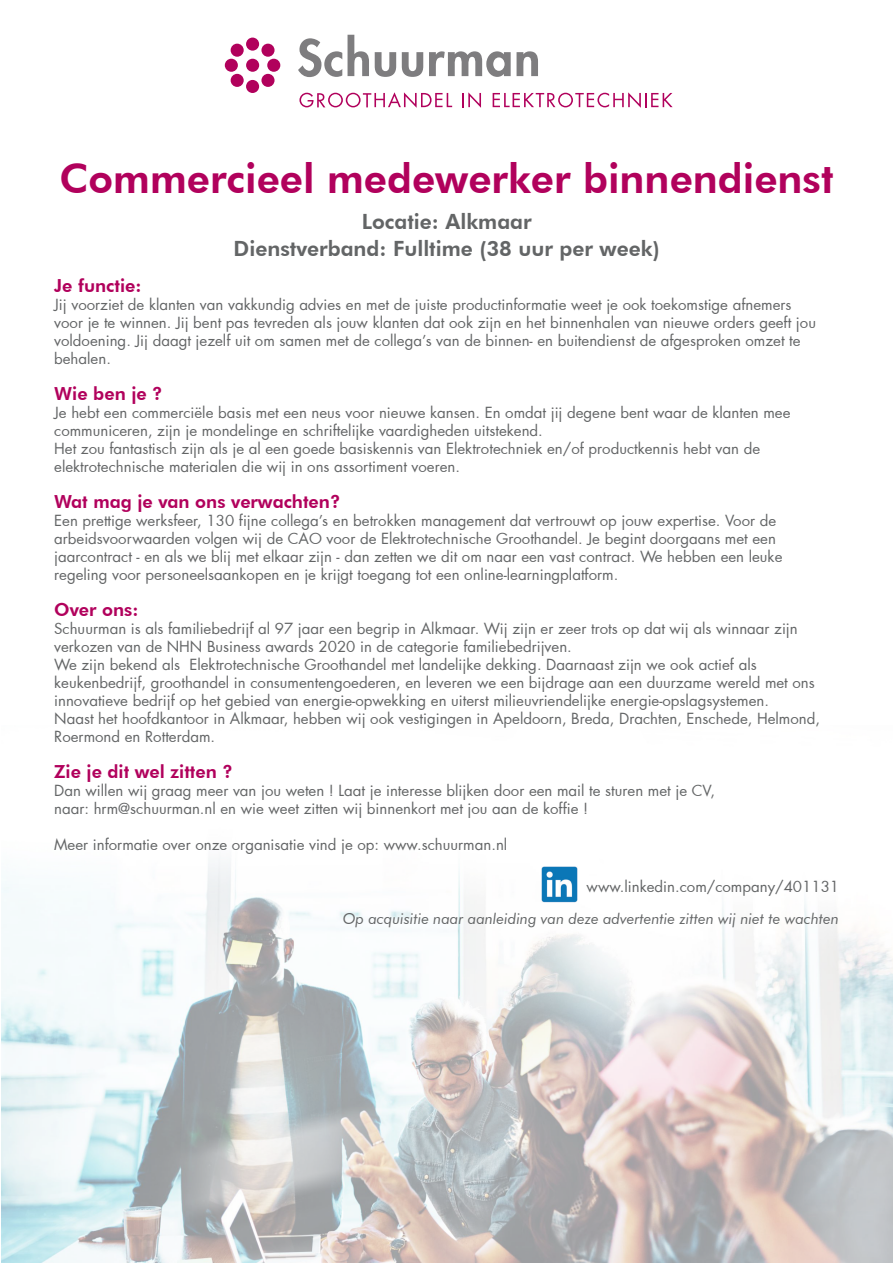
<style>
.page{position:relative;width:893px;height:1263px;background:#fff}
.page>*{position:absolute;margin:0;border:0;box-sizing:border-box;transform-origin:0 0}
.t1{font:800 40.5px "Futura BT";color:#b1015c}
.t2{font:800 21px "Futura BT";color:#636566}
.t3{font:800 18px "Futura BT";color:#b1015c}
.t4{font:15px/18px "Futura";color:#636566}
.t5{font:italic 15px "Futura BT";color:#636566}
</style>
<div class="page">
<img style="left:1px;top:859px;width:892px;height:404px">
<img style="left:542px;top:866px;width:36px;height:36px">
<svg style="left:299px;top:92px;width:153px;height:16px"></svg>
<svg style="left:462px;top:92px;width:19px;height:16px"></svg>
<svg style="left:493px;top:92px;width:180px;height:16px"></svg>
<div style="left:231px;top:44px;width:13px;height:13px;background:#b1015c;border-radius:50%"></div>
<div style="left:246px;top:38px;width:13px;height:13px;background:#b1015c;border-radius:50%"></div>
<div style="left:261px;top:44px;width:14px;height:13px;background:#b1015c;border-radius:50%"></div>
<div style="left:261px;top:74px;width:14px;height:13px;background:#b1015c;border-radius:50%"></div>
<div style="left:231px;top:74px;width:13px;height:13px;background:#b1015c;border-radius:50%"></div>
<div style="left:246px;top:80px;width:13px;height:13px;background:#b1015c;border-radius:50%"></div>
<div style="left:225px;top:59px;width:13px;height:13px;background:#b1015c;border-radius:50%"></div>
<div style="left:246px;top:59px;width:13px;height:13px;background:#b1015c;border-radius:50%"></div>
<div style="left:267px;top:59px;width:13px;height:13px;background:#b1015c;border-radius:50%"></div>
<svg style="left:298px;top:38px;width:44px;height:39px"></svg>
<svg style="left:348px;top:35px;width:21px;height:41px"></svg>
<svg style="left:375px;top:52px;width:21px;height:25px"></svg>
<svg style="left:402px;top:52px;width:21px;height:25px"></svg>
<svg style="left:429px;top:51px;width:82px;height:26px"></svg>
<svg style="left:517px;top:51px;width:21px;height:25px"></svg>
<p class="t1" style="left:60px;top:154px;width:775px">Commercieel medewerker binnendienst</p>
<p class="t2" style="left:362px;top:209px;width:171px">Locatie: Alkmaar</p>
<p class="t2" style="left:234px;top:236px;width:428px">Dienstverband: Fulltime (38 uur per week)</p>
<p class="t3" style="left:54px;top:275px;width:89px">Je functie:</p>
<p class="t4" style="left:54px;top:295px;width:763px">Jij voorziet de klanten van vakkundig advies en met de juiste productinformatie weet je ook toekomstige afnemers voor je te winnen. Jij bent pas tevreden als jouw klanten dat ook zijn en het binnenhalen van nieuwe orders geeft jou voldoening. Jij daagt jezelf uit om samen met de collega’s van de binnen- en buitendienst de afgesproken omzet te behalen.</p>
<p class="t3" style="left:54px;top:383px;width:110px">Wie ben je ?</p>
<p class="t4" style="left:54px;top:403px;width:738px">Je hebt een commerciële basis met een neus voor nieuwe kansen. En omdat jij degene bent waar de klanten mee communiceren, zijn je mondelinge en schriftelijke vaardigheden uitstekend.</p>
<p class="t4" style="left:54px;top:439px;width:707px">Het zou fantastisch zijn als je al een goede basiskennis van Elektrotechniek en/of productkennis hebt van de elektrotechnische materialen die wij in ons assortiment voeren.</p>
<p class="t3" style="left:54px;top:491px;width:288px">Wat mag je van ons verwachten?</p>
<p class="t4" style="left:54px;top:511px;width:730px">Een prettige werksfeer, 130 fijne collega’s en betrokken management dat vertrouwt op jouw expertise. Voor de arbeidsvoorwaarden volgen wij de CAO voor de Elektrotechnische Groothandel. Je begint doorgaans met een jaarcontract - en als we blij met elkaar zijn - dan zetten we dit om naar een vast contract. We hebben een leuke regeling voor personeelsaankopen en je krijgt toegang tot een online-learningplatform.</p>
<p class="t3" style="left:54px;top:599px;width:86px">Over ons:</p>
<p class="t4" style="left:54px;top:619px;width:745px">Schuurman is als familiebedrijf al 97 jaar een begrip in Alkmaar. Wij zijn er zeer trots op dat wij als winnaar zijn verkozen van de NHN Business awards 2020 in de categorie familiebedrijven.</p>
<p class="t4" style="left:54px;top:655px;width:762px">We zijn bekend als Elektrotechnische Groothandel met landelijke dekking. Daarnaast zijn we ook actief als keukenbedrijf, groothandel in consumentengoederen, en leveren we een bijdrage aan een duurzame wereld met ons innovatieve bedrijf op het gebied van energie-opwekking en uiterst milieuvriendelijke energie-opslagsystemen.</p>
<p class="t4" style="left:54px;top:709px;width:767px">Naast het hoofdkantoor in Alkmaar, hebben wij ook vestigingen in Apeldoorn, Breda, Drachten, Enschede, Helmond,<br>Roermond en Rotterdam.</p>
<p class="t3" style="left:54px;top:761px;width:180px">Zie je dit wel zitten ?</p>
<p class="t4" style="left:54px;top:781px;width:662px">Dan willen wij graag meer van jou weten ! Laat je interesse blijken door een mail te sturen met je CV,</p>
<p class="t4" style="left:54px;top:799px;width:536px">naar: hrm@schuurman.nl en wie weet zitten wij binnenkort met jou aan de koffie !</p>
<p class="t4" style="left:54px;top:835px;width:455px">Meer informatie over onze organisatie vind je op: www.schuurman.nl</p>
<p class="t4" style="left:587px;top:877px;width:254px">www.linkedin.com/company/401131</p>
<p class="t5" style="left:343px;top:909px;width:498px">Op acquisitie naar aanleiding van deze advertentie zitten wij niet te wachten</p>
</div>
